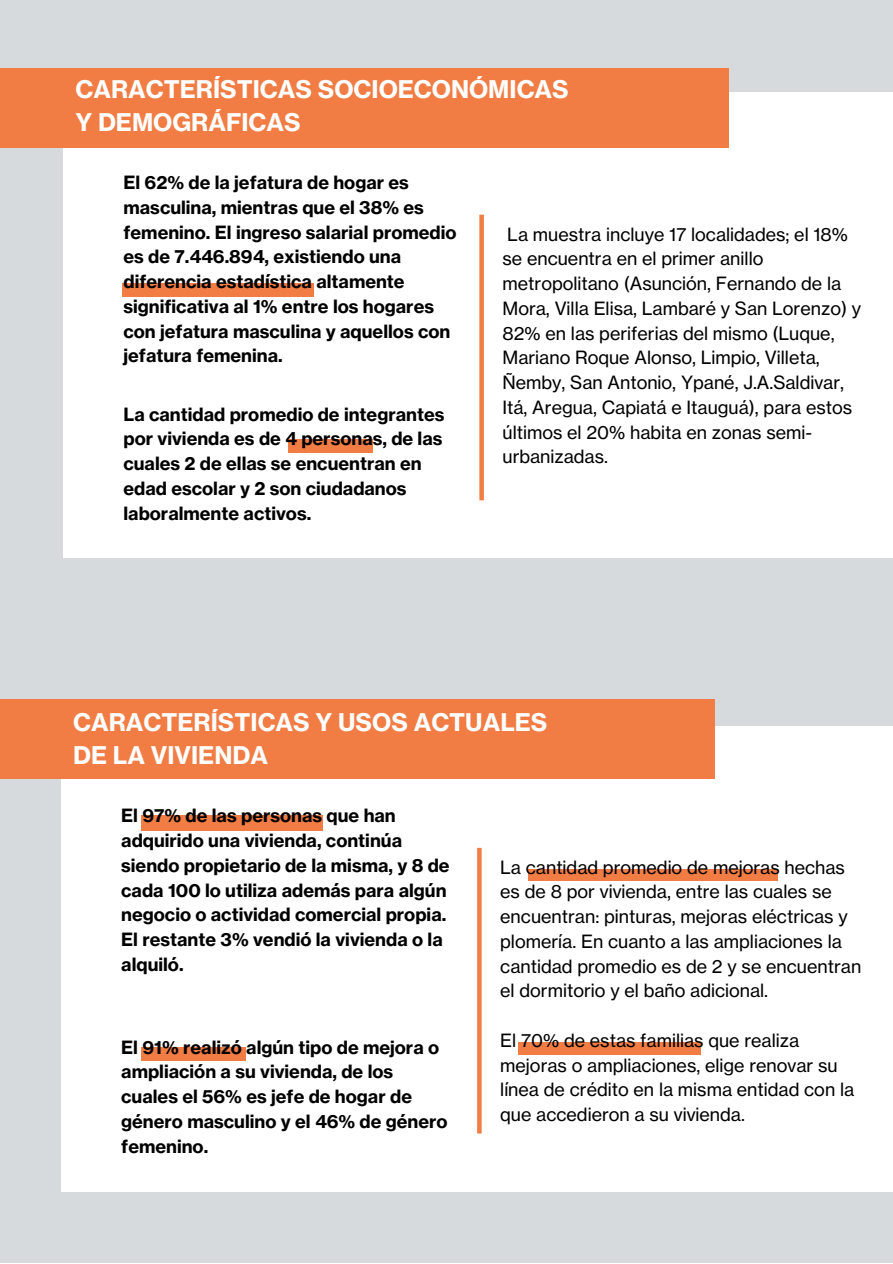
<style>
.page{position:relative;width:893px;height:1264px;background:#fff}
.page>*{position:absolute;margin:0;border:0;box-sizing:border-box;transform-origin:0 0}
.t1{font:24px/32.5px "N Haas Grotesk TX Pro 75 Bd";color:#fff}
.t2{font:18px/24.8px "N Haas Grotesk TX Pro 75 Bd";color:#000}
.t3{font:18px/24.8px "N Haas Grotesk TX Pro 55 Rg";color:#000}
</style>
<div class="page">
<div style="left:0;top:0;width:892px;height:1262px;background:#d7dadd"></div>
<div style="left:64px;top:93px;width:828px;height:465px;background:#fff"></div>
<div style="left:0;top:68px;width:728px;height:80px;background:#f17c44"></div>
<div style="left:122px;top:283px;width:191px;height:14px;background:#f17c44"></div>
<div style="left:288px;top:438px;width:85px;height:14px;background:#f17c44"></div>
<div style="left:479px;top:215px;width:5px;height:285px;background:#f17c44"></div>
<div style="left:62px;top:725px;width:830px;height:466px;background:#fff"></div>
<div style="left:0;top:699px;width:714px;height:80px;background:#f17c44"></div>
<div style="left:142px;top:815px;width:181px;height:15px;background:#f17c44"></div>
<div style="left:142px;top:1047px;width:104px;height:14px;background:#f17c44"></div>
<svg style="left:477px;top:847px;width:4px;height:286px"></svg>
<div style="left:528px;top:869px;width:249px;height:12px;background:#f17c44"></div>
<div style="left:518px;top:1042px;width:183px;height:12px;background:#f17c44"></div>
<p class="t1" style="left:75px;top:73px;width:495px">CARACTERÍSTICAS SOCIOECONÓMICAS<br>Y DEMOGRÁFICAS</p>
<p class="t2" style="left:123px;top:170px;width:334px">El 62% de la jefatura de hogar es masculina, mientras que el 38% es femenino. El ingreso salarial promedio es de 7.446.894, existiendo una diferencia estadística altamente significativa al 1% entre los hogares con jefatura masculina y aquellos con jefatura femenina.</p>
<p class="t2" style="left:123px;top:401px;width:322px">La cantidad promedio de integrantes por vivienda es de 4 personas, de las cuales 2 de ellas se encuentran en edad escolar y 2 son ciudadanos laboralmente activos.</p>
<p class="t3" style="left:502px;top:221px;width:360px">La muestra incluye 17 localidades; el 18% se encuentra en el primer anillo metropolitano (Asunción, Fernando de la Mora, Villa Elisa, Lambaré y San Lorenzo) y 82% en las periferias del mismo (Luque, Mariano Roque Alonso, Limpio, Villeta, Ñemby, San Antonio, Ypané, J.A.Saldivar, Itá, Aregua, Capiatá e Itauguá), para estos últimos el 20% habita en zonas semi&shy;urbanizadas.</p>
<p class="t1" style="left:73px;top:706px;width:476px">CARACTERÍSTICAS Y USOS ACTUALES<br>DE LA VIVIENDA</p>
<p class="t2" style="left:121px;top:803px;width:330px">El 97% de las personas que han adquirido una vivienda, continúa siendo propietario de la misma, y 8 de cada 100 lo utiliza además para algún negocio o actividad comercial propia.<br>El restante 3% vendió la vivienda o la alquiló.</p>
<p class="t2" style="left:121px;top:1034px;width:328px">El 91% realizó algún tipo de mejora o ampliación a su vivienda, de los cuales el 56% es jefe de hogar de género masculino y el 46% de género femenino.</p>
<p class="t3" style="left:500px;top:854px;width:362px">La cantidad promedio de mejoras hechas es de 8 por vivienda, entre las cuales se encuentran: pinturas, mejoras eléctricas y plomería. En cuanto a las ampliaciones la cantidad promedio es de 2 y se encuentran el dormitorio y el baño adicional.</p>
<p class="t3" style="left:500px;top:1027px;width:355px">El 70% de estas familias que realiza mejoras o ampliaciones, elige renovar su línea de crédito en la misma entidad con la que accedieron a su vivienda.</p>
</div>
